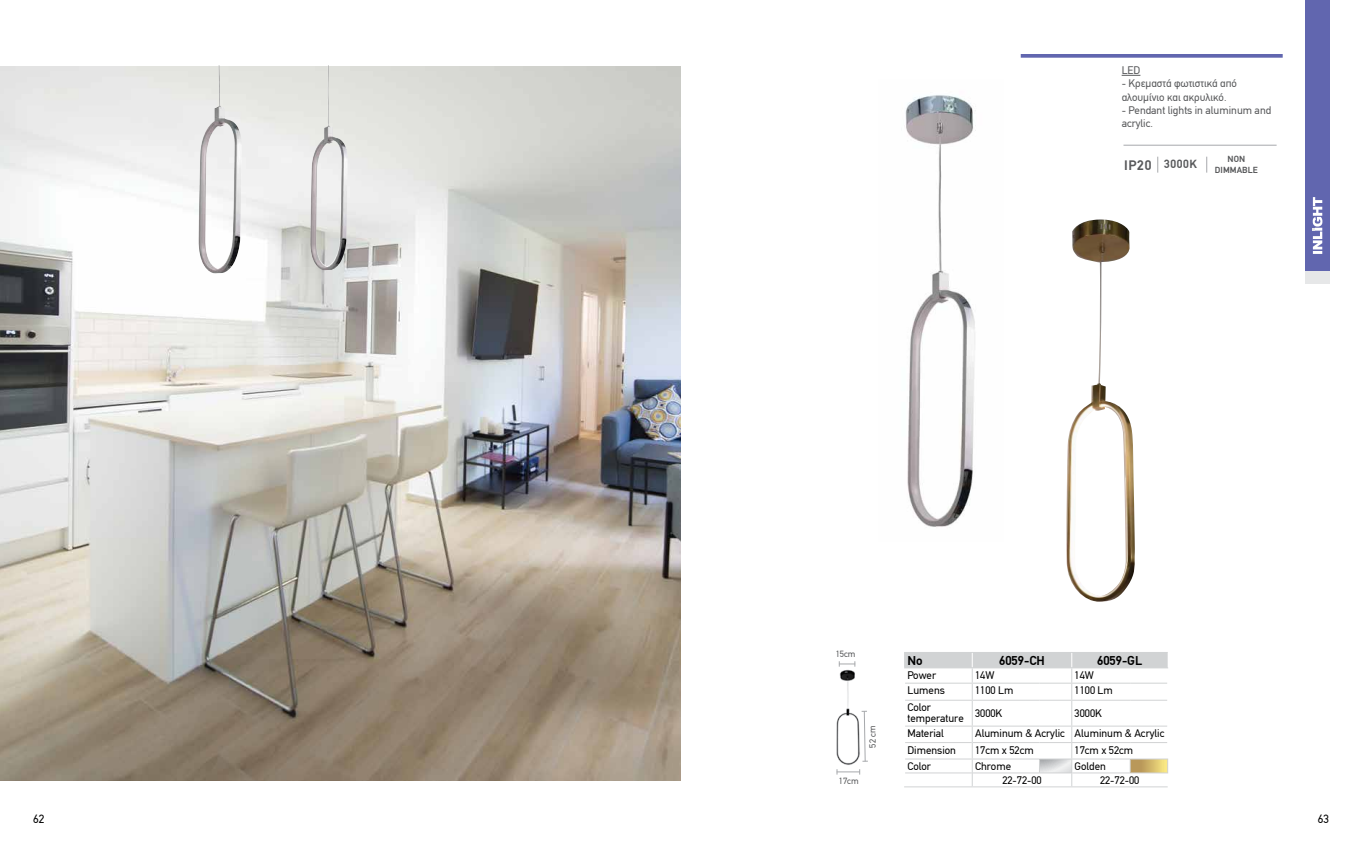
<style>
.page{position:relative;width:1361px;height:851px;background:#fff}
.page>*{position:absolute;margin:0;border:0;box-sizing:border-box;transform-origin:0 0}
.t1{font:700 13px "PF Din Text";color:#000}
.t2{font:700 12px "PF Din Text";letter-spacing:.05em;color:#58595b}
.t3{font:12px "PF Din Text";color:#000}
.t4{font:11px/11px "PF Din Text";color:#000}
.t5{font:11px/13.2px "PF Din Text";color:#58595b}
.t6{font:9px "PF Din Text";color:#58595b}
.t7{font:700 9px/10.8px "PF Din Text";letter-spacing:.01em;color:#58595b;text-align:center}
.s1{font-size:14px}
</style>
<div class="page">
<div style="left:1305px;top:0;width:24px;height:271px;background:#6166af"></div>
<div style="left:1305px;top:271px;width:24px;height:12px;background:#e6e7e8"></div>
<svg style="left:1312px;top:197px;width:10px;height:57px"></svg>
<img style="left:0;top:66px;width:680px;height:714px">
<img style="left:198px;top:65px;width:44px;height:208px">
<img style="left:310px;top:65px;width:38px;height:205px">
<svg style="left:1121px;top:75px;width:19px;height:1px"></svg>
<hr style="left:1123px;top:145px;width:153px;height:1px;background:#a7a9ac">
<svg style="left:1157px;top:157px;width:1px;height:16px"></svg>
<svg style="left:1206px;top:157px;width:1px;height:16px"></svg>
<img style="left:836px;top:669px;width:24px;height:96px">
<img style="left:1066px;top:219px;width:69px;height:383px">
<img style="left:905px;top:95px;width:71px;height:432px">
<hr style="left:904px;top:786px;width:68px;height:1px;background:#d1d3d4">
<hr style="left:972px;top:786px;width:67px;height:1px;background:#d1d3d4">
<hr style="left:1039px;top:786px;width:32px;height:1px;background:#d1d3d4">
<hr style="left:1071px;top:786px;width:59px;height:1px;background:#d1d3d4">
<hr style="left:1130px;top:786px;width:37px;height:1px;background:#d1d3d4">
<svg style="left:904px;top:652px;width:264px;height:134px"></svg>
<svg style="left:836px;top:769px;width:24px;height:5px"></svg>
<svg style="left:839px;top:661px;width:16px;height:5px"></svg>
<svg style="left:861px;top:710px;width:7px;height:52px"></svg>
<svg style="left:1020px;top:54px;width:262px;height:4px"></svg>
<p class="t5" style="left:1121px;top:64px;width:20px">LED</p>
<p class="t5" style="left:1121px;top:77px;width:117px">- Κρεμαστά φωτιστικά από αλουμίνιο και ακρυλικό.</p>
<p class="t5" style="left:1121px;top:103px;width:151px">- Pendant lights in aluminum and acrylic.</p>
<p class="t7" style="left:1215px;top:153px;width:44px">NON<br>DIMMABLE</p>
<p class="t2" style="left:1124px;top:157px;width:74px"><span class="s1">IP20</span> 3000K</p>
<p class="t6" style="left:835px;top:648px;width:21px">15cm</p>
<p class="t6" style="left:867px;top:747px;width:23px;rotate:-91deg">52 cm</p>
<p class="t1" style="left:907px;top:653px;width:17px">No</p>
<p class="t1" style="left:999px;top:653px;width:47px">6059-CH</p>
<p class="t1" style="left:1097px;top:653px;width:47px">6059-GL</p>
<p class="t4" style="left:907px;top:669px;width:30px">Power</p>
<p class="t4" style="left:975px;top:669px;width:21px">14W</p>
<p class="t4" style="left:1074px;top:669px;width:21px">14W</p>
<p class="t4" style="left:907px;top:685px;width:39px">Lumens</p>
<p class="t4" style="left:975px;top:685px;width:40px">1100 Lm</p>
<p class="t4" style="left:1074px;top:685px;width:40px">1100 Lm</p>
<p class="t4" style="left:907px;top:702px;width:58px">Color temperature</p>
<p class="t4" style="left:975px;top:708px;width:29px">3000K</p>
<p class="t4" style="left:1074px;top:708px;width:29px">3000K</p>
<p class="t4" style="left:907px;top:727px;width:38px">Material</p>
<p class="t4" style="left:975px;top:727px;width:191px">Aluminum &amp; Acrylic Aluminum &amp; Acrylic</p>
<p class="t4" style="left:907px;top:744px;width:50px">Dimension</p>
<p class="t4" style="left:975px;top:744px;width:60px">17cm x 52cm</p>
<p class="t4" style="left:1074px;top:744px;width:60px">17cm x 52cm</p>
<p class="t4" style="left:907px;top:760px;width:25px">Color</p>
<p class="t4" style="left:975px;top:760px;width:38px">Chrome</p>
<p class="t4" style="left:1074px;top:760px;width:33px">Golden</p>
<p class="t6" style="left:839px;top:775px;width:21px">17cm</p>
<p class="t4" style="left:1002px;top:774px;width:41px">22-72-00</p>
<p class="t4" style="left:1100px;top:774px;width:41px">22-72-00</p>
<p class="t3" style="left:33px;top:811px;width:13px">62</p>
<p class="t3" style="left:1317px;top:811px;width:13px">63</p>
</div>
